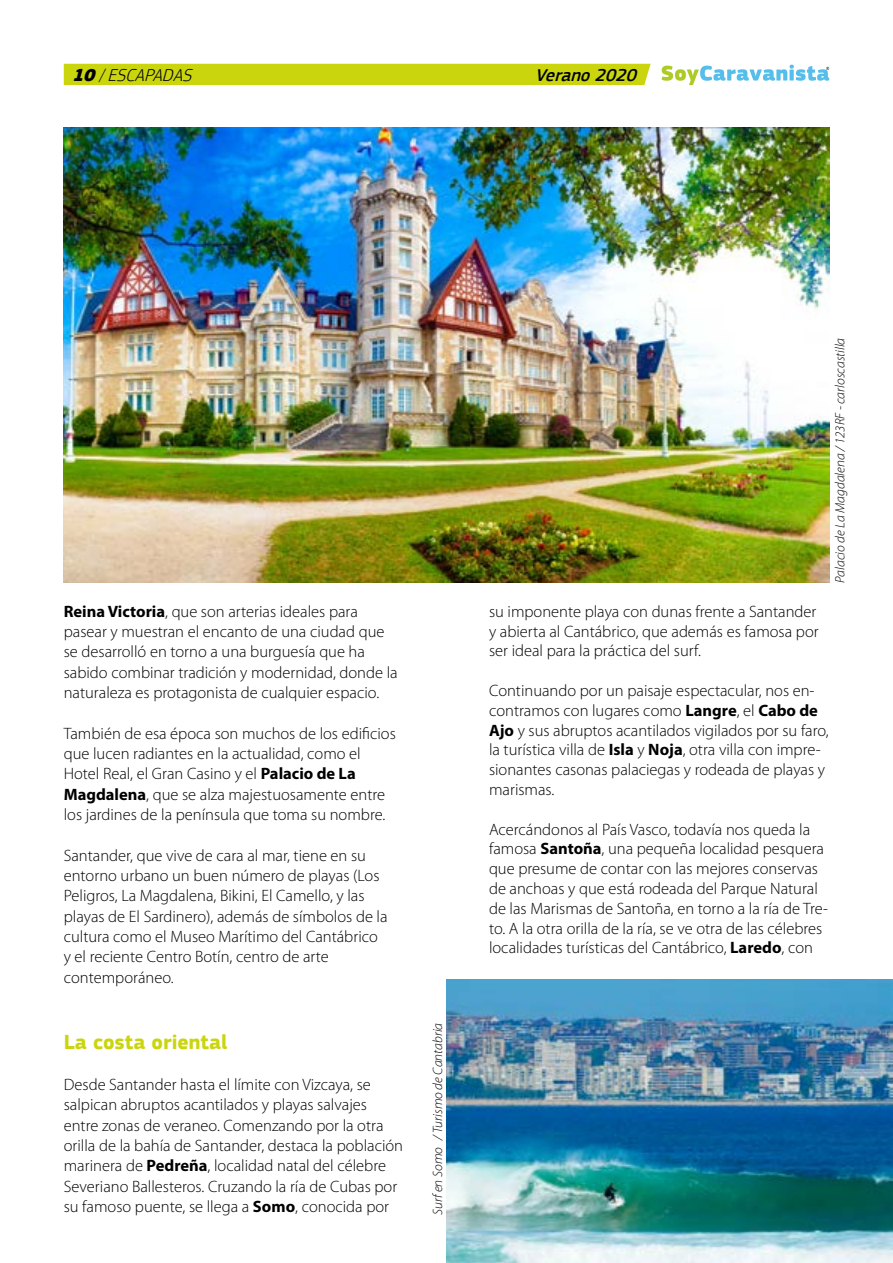
<style>
.page{position:relative;width:893px;height:1263px;background:#fff}
.page>*{position:absolute;margin:0;border:0;box-sizing:border-box;transform-origin:0 0}
.t1{font:700 21px "PF Square Sans Pro";color:#cad50e}
.t2{font:italic 300 18px "PF Square Sans Pro";color:#000}
.t3{font:italic 500 18px "PF Square Sans Pro";color:#000}
.t4{font:300 16.5px/20.4px "Myriad Pro";color:#000}
.t5{font:italic 300 13.5px "Myriad Pro";color:#000}
.s1{font-weight:900}
.s2{font-weight:700}
</style>
<div class="page">
<img style="left:64px;top:128px;width:765px;height:454px">
<img style="left:446px;top:979px;width:447px;height:284px">
<svg style="left:662px;top:65px;width:167px;height:20px"></svg>
<div style="left:63px;top:64px;width:588px;height:21px;background:#cad50e"></div>
<p class="t2" style="left:72px;top:65px;width:126px"><span class="s1">10</span>/ESCAPADAS</p>
<p class="t3" style="left:535px;top:65px;width:108px">Verano2020</p>
<p class="t5" style="left:833px;top:583px;width:246px;rotate:-90deg">Palacio de La Magdalena / 123RF - carloscastilla</p>
<p class="t4" style="left:64px;top:601px;width:335px"><span class="s2">Reina Victoria</span>, que son arterias ideales para pasear y muestran el encanto de una ciudad que se desarrolló en torno a una burguesía que ha sabido combinar tradición y modernidad, donde la naturaleza es protagonista de cualquier espacio.</p>
<p class="t4" style="left:64px;top:723px;width:334px">También de esa época son muchos de los edificios que lucen radiantes en la actualidad, como el Hotel Real, el Gran Casino y el <span class="s2">Palacio de La Magdalena</span>, que se alza majestuosamente entre los jardines de la península que toma su nombre.</p>
<p class="t4" style="left:64px;top:845px;width:325px">Santander, que vive de cara al mar, tiene en su entorno urbano un buen número de playas (Los Peligros, La Magdalena, Bikini, El Camello, y las playas de El Sardinero), además de símbolos de la cultura como el Museo Marítimo del Cantábrico y el reciente Centro Botín, centro de arte contemporáneo.</p>
<p class="t1" style="left:64px;top:1030px;width:165px">La costa oriental</p>
<p class="t4" style="left:64px;top:1074px;width:341px">Desde Santander hasta el límite con Vizcaya, se salpican abruptos acantilados y playas salvajes entre zonas de veraneo. Comenzando por la otra orilla de la bahía de Santander, destaca la población marinera de <span class="s2">Pedreña</span>, localidad natal del célebre Severiano Ballesteros. Cruzando la ría de Cubas por su famoso puente, se llega a <span class="s2">Somo</span>, conocida por</p>
<p class="t5" style="left:430px;top:1215px;width:194px;rotate:-90deg">Surf en Somo / Turismo de Cantabria</p>
<p class="t4" style="left:489px;top:602px;width:331px;line-height:19.8px">su imponente playa con dunas frente a Santander y abierta al Cantábrico, que además es famosa por ser ideal para la práctica del surf.</p>
<p class="t4" style="left:489px;top:681px;width:341px;line-height:19.8px">Continuando por un paisaje espectacular, nos en&shy;contramos con lugares como <span class="s2">Langre</span>, el <span class="s2">Cabo de Ajo</span> y sus abruptos acantilados vigilados por su faro, la turística villa de <span class="s2">Isla</span> y <span class="s2">Noja</span>, otra villa con impre&shy;sionantes casonas palaciegas y rodeada de playas y marismas.</p>
<p class="t4" style="left:489px;top:819px;width:340px;line-height:19.8px">Acercándonos al País Vasco, todavía nos queda la famosa <span class="s2">Santoña</span>, una pequeña localidad pesquera que presume de contar con las mejores conservas de anchoas y que está rodeada del Parque Natural de las Marismas de Santoña, en torno a la ría de Tre&shy;to. A la otra orilla de la ría, se ve otra de las célebres localidades turísticas del Cantábrico, <span class="s2">Laredo</span>, con</p>
</div>
